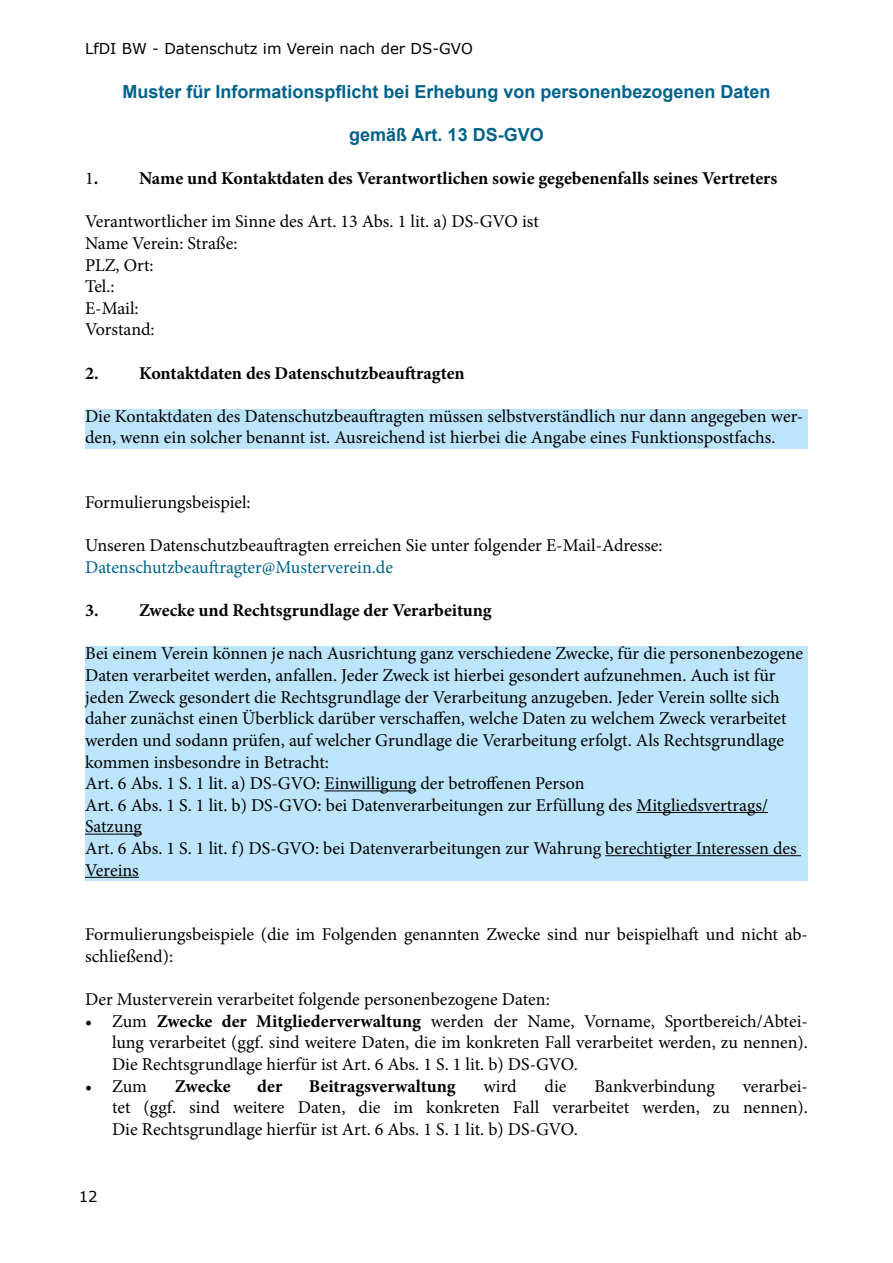
<style>
.page{position:relative;width:893px;height:1263px;background:#fff}
.page>*{position:absolute;margin:0;border:0;box-sizing:border-box;transform-origin:0 0}
.t1{font:18px/21.6px "Minion Pro";color:#000}
.t2{font:700 18px "Minion Pro";color:#000}
.t3{font:700 18px "Arial";color:#00628b}
.t4{font:18px "Minion Pro";color:#00628b}
.t5{font:15px "Verdana";color:#000}
.s1{font-weight:400}
.s2{font-weight:700}
</style>
<div class="page">
<div style="left:85px;top:409px;width:723px;height:39px;background:#bce4fa"></div>
<div style="left:85px;top:646px;width:723px;height:234px;background:#bce4fa"></div>
<hr style="left:324px;top:790px;width:92px;height:1px;background:#000">
<hr style="left:636px;top:812px;width:132px;height:1px;background:#000">
<hr style="left:85px;top:834px;width:57px;height:1px;background:#000">
<hr style="left:605px;top:855px;width:196px;height:1px;background:#000">
<hr style="left:85px;top:877px;width:54px;height:1px;background:#000">
<p class="t5" style="left:85px;top:38px;width:389px">LfDI BW - Datenschutz im Verein nach der DS-GVO</p>
<p class="t3" style="left:122px;top:79px;width:650px">Muster für Informationspflicht bei Erhebung von personenbezogenen Daten</p>
<p class="t3" style="left:349px;top:122px;width:196px">gemäß Art. 13 DS-GVO</p>
<p class="t2" style="left:85px;top:166px;width:694px"><span class="s1">1</span>. Name und Kontaktdaten des Verantwortlichen sowie gegebenenfalls seines Vertreters</p>
<p class="t1" style="left:85px;top:211px;width:455px">Verantwortlicher im Sinne des Art. 13 Abs. 1 lit. a) DS-GVO ist<br>Name Verein: Straße:<br>PLZ, Ort:<br>Tel.:<br>E-Mail:<br>Vorstand:</p>
<p class="t2" style="left:85px;top:360px;width:381px">2. Kontaktdaten des Datenschutzbeauftragten</p>
<p class="t1" style="left:85px;top:405px;width:720px">Die Kontaktdaten des Datenschutzbeauftragten müssen selbstverständlich nur dann angegeben wer&shy;den, wenn ein solcher benannt ist. Ausreichend ist hierbei die Angabe eines Funktionspostfachs.</p>
<p class="t1" style="left:85px;top:492px;width:167px">Formulierungsbeispiel:</p>
<p class="t1" style="left:85px;top:535px;width:579px">Unseren Datenschutzbeauftragten erreichen Sie unter folgender E-Mail-Adresse:</p>
<p class="t4" style="left:85px;top:555px;width:310px">Datenschutzbeauftragter@Musterverein.de</p>
<p class="t2" style="left:85px;top:598px;width:408px">3. Zwecke und Rechtsgrundlage der Verarbeitung</p>
<p class="t1" style="left:85px;top:643px;width:720px">Bei einem Verein können je nach Ausrichtung ganz verschiedene Zwecke, für die personenbezogene Daten verarbeitet werden, anfallen. Jeder Zweck ist hierbei gesondert aufzunehmen. Auch ist für jeden Zweck gesondert die Rechtsgrundlage der Verarbeitung anzugeben. Jeder Verein sollte sich daher zunächst einen Überblick darüber verschaffen, welche Daten zu welchem Zweck verarbeitet werden und sodann prüfen, auf welcher Grundlage die Verarbeitung erfolgt. Als Rechtsgrundlage kommen insbesondre in Betracht:<br>Art. 6 Abs. 1 S. 1 lit. a) DS-GVO: Einwilligung der betroffenen Person<br>Art. 6 Abs. 1 S. 1 lit. b) DS-GVO: bei Datenverarbeitungen zur Erfüllung des Mitgliedsvertrags/ Satzung<br>Art. 6 Abs. 1 S. 1 lit. f) DS-GVO: bei Datenverarbeitungen zur Wahrung berechtigter Interessen des Vereins</p>
<p class="t1" style="left:85px;top:924px;width:724px">Formulierungsbeispiele (die im Folgenden genannten Zwecke sind nur beispielhaft und nicht ab&shy;schließend):</p>
<p class="t1" style="left:85px;top:989px;width:466px">Der Musterverein verarbeitet folgende personenbezogene Daten:</p>
<p class="t1" style="left:112px;top:1010px;width:697px;text-align:justify;text-indent:-27px">• Zum <span class="s2">Zwecke der Mitgliederverwaltung</span> werden der Name, Vorname, Sportbereich/Abtei&shy;lung verarbeitet (ggf. sind weitere Daten, die im konkreten Fall verarbeitet werden, zu nennen).<br>Die Rechtsgrundlage hierfür ist Art. 6 Abs. 1 S. 1 lit. b) DS-GVO.</p>
<p class="t1" style="left:85px;top:1075px;width:63px">• Zum</p>
<p class="t2" style="left:175px;top:1073px;width:57px">Zwecke</p>
<p class="t2" style="left:257px;top:1073px;width:27px">der</p>
<p class="t2" style="left:309px;top:1073px;width:148px">Beitragsverwaltung</p>
<p class="t1" style="left:484px;top:1075px;width:35px">wird</p>
<p class="t1" style="left:545px;top:1075px;width:23px">die</p>
<p class="t1" style="left:595px;top:1075px;width:122px">Bankverbindung</p>
<p class="t1" style="left:112px;top:1075px;width:697px;text-align:justify;text-indent:631px">verarbei&shy;tet (ggf. sind weitere Daten, die im konkreten Fall verarbeitet werden, zu nennen).<br>Die Rechtsgrundlage hierfür ist Art. 6 Abs. 1 S. 1 lit. b) DS-GVO.</p>
<p class="t5" style="left:79px;top:1186px;width:21px">12</p>
</div>
